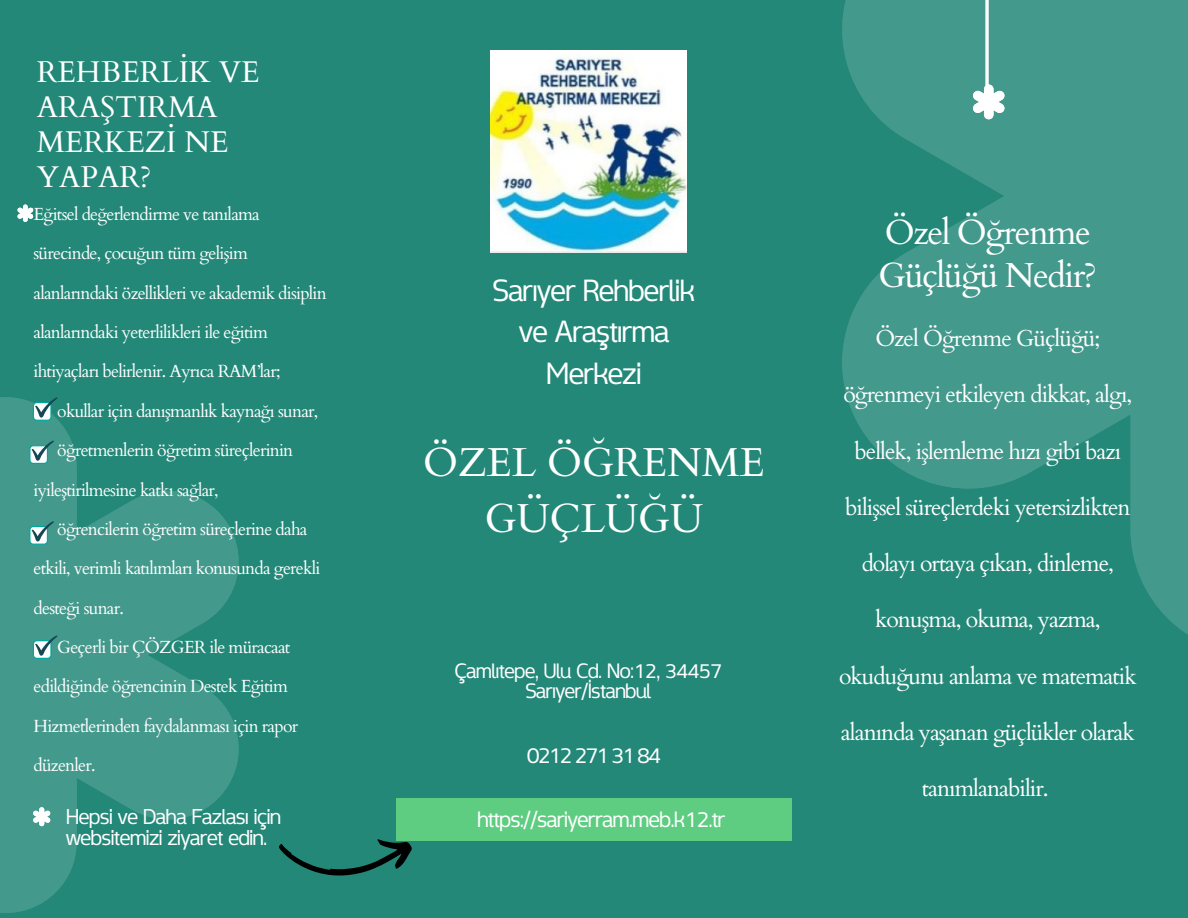
<style>
.page{position:relative;width:1188px;height:918px;background:#238878}
.page>*{position:absolute;margin:0;border:0;box-sizing:border-box;transform-origin:0 0}
.t1{font:40.5px/56.2px "Cardo";color:#fff;text-align:center}
.t2{font:34.8px/42.8px "Cardo";letter-spacing:-.045em;color:#fff}
.t3{font:30px/34.8px "Cardo";color:#fff}
.t4{font:29.85px/41.7px "Mosse Thai";letter-spacing:-.045em;color:#fff;text-align:center}
.t5{font:23.1px "Cardo";letter-spacing:-.045em;color:#fff}
.t6{font:21.6px "Mosse Thai";letter-spacing:-.045em;color:#fff}
.t7{font:21.6px "Mosse Thai";letter-spacing:-.1em;color:#fff}
.t8{font:21px "Mosse Thai";letter-spacing:-.045em;color:#fff}
.t9{font:20.4px/20.4px "Mosse Thai";letter-spacing:-.045em;color:#fff;text-align:center}
.t10{font:17.55px "Cardo";letter-spacing:-.045em;color:#fff}
</style>
<div class="page">
<svg style="left:842px;top:259px;width:289px;height:247px;fill:#43998c"></svg>
<svg style="left:842px;top:0;width:289px;height:259px;fill:#43998c"></svg>
<div style="left:1131px;top:0;width:57px;height:635px;background:#43998c"></div>
<svg style="left:0;top:397px;width:239px;height:238px;fill:#43998c"></svg>
<div style="left:396px;top:799px;width:396px;height:42px;background:#5ecd81"></div>
<svg style="left:972px;top:85px;width:33px;height:34px"></svg>
<svg style="left:17px;top:205px;width:17px;height:16px"></svg>
<svg style="left:985px;top:0;width:4px;height:100px"></svg>
<img style="left:491px;top:51px;width:195px;height:201px">
<svg style="left:279px;top:839px;width:133px;height:37px"></svg>
<svg style="left:33px;top:397px;width:25px;height:24px"></svg>
<svg style="left:29px;top:440px;width:25px;height:24px"></svg>
<svg style="left:29px;top:521px;width:25px;height:24px"></svg>
<svg style="left:0;top:635px;width:239px;height:278px"></svg>
<p class="t3" style="left:37px;top:56px;width:225px">REHBERLİK VE<br>ARAŞTIRMA<br>MERKEZİ NE<br>YAPAR?</p>
<p class="t10" style="left:34px;top:203px;width:228px">Eğitsel değerlendirme ve tanılama</p>
<p class="t10" style="left:34px;top:242px;width:216px">sürecinde, çocuğun tüm gelişim</p>
<p class="t10" style="left:34px;top:281px;width:295px">alanlarındaki özellikleri ve akademik disiplin</p>
<p class="t10" style="left:34px;top:321px;width:236px">alanlarındaki yeterlilikleri ile eğitim</p>
<p class="t10" style="left:34px;top:360px;width:248px">ihtiyaçları belirlenir. Ayrıca RAM’lar;</p>
<p class="t10" style="left:57px;top:399px;width:262px">okullar için danışmanlık kaynağı sunar,</p>
<p class="t10" style="left:57px;top:439px;width:237px">öğretmenlerin öğretim süreçlerinin</p>
<p class="t10" style="left:34px;top:478px;width:187px">iyileştirilmesine katkı sağlar,</p>
<p class="t10" style="left:57px;top:518px;width:252px">öğrencilerin öğretim süreçlerine daha</p>
<p class="t10" style="left:34px;top:557px;width:288px">etkili, verimli katılımları konusunda gerekli</p>
<p class="t10" style="left:34px;top:596px;width:92px">desteği sunar.</p>
<p class="t10" style="left:57px;top:636px;width:235px">Geçerli bir ÇÖZGER ile müracaat</p>
<p class="t10" style="left:34px;top:675px;width:256px">edildiğinde öğrencinin Destek Eğitim</p>
<p class="t10" style="left:34px;top:714px;width:266px">Hizmetlerinden faydalanması için rapor</p>
<p class="t10" style="left:34px;top:754px;width:64px">düzenler.</p>
<p class="t8" style="left:66px;top:797px;width:217px">Hepsi ve Daha Fazlası için</p>
<p class="t8" style="left:66px;top:819px;width:203px">websitemizi ziyaret edin.</p>
<p class="t4" style="left:493px;top:266px;width:204px">Sarıyer Rehberlik ve Araştırma<br>Merkezi</p>
<p class="t1" style="left:423px;top:435px;width:343px">ÖZEL ÖĞRENME<br>GÜÇLÜĞÜ</p>
<p class="t9" style="left:455px;top:658px;width:269px">Çamlıtepe, Ulu Cd. No:12, 34457<br>Sarıyer/İstanbul</p>
<p class="t7" style="left:527px;top:736px;width:136px">0212 271 31 84</p>
<p class="t6" style="left:477px;top:800px;width:250px">https://sariyerram.meb.k12.tr</p>
<p class="t2" style="left:879px;top:212px;width:220px">Özel Öğrenme<br>Güçlüğü Nedir?</p>
<p class="t5" style="left:875px;top:323px;width:227px">Özel Öğrenme Güçlüğü;</p>
<p class="t5" style="left:843px;top:380px;width:290px">öğrenmeyi etkileyen dikkat, algı,</p>
<p class="t5" style="left:855px;top:436px;width:268px">bellek, işlemleme hızı gibi bazı</p>
<p class="t5" style="left:845px;top:492px;width:287px">bilişsel süreçlerdeki yetersizlikten</p>
<p class="t5" style="left:862px;top:548px;width:254px">dolayı ortaya çıkan, dinleme,</p>
<p class="t5" style="left:875px;top:605px;width:227px">konuşma, okuma, yazma,</p>
<p class="t5" style="left:839px;top:661px;width:299px">okuduğunu anlama ve matematik</p>
<p class="t5" style="left:841px;top:717px;width:296px">alanında yaşanan güçlükler olarak</p>
<p class="t5" style="left:922px;top:773px;width:128px">tanımlanabilir.</p>
</div>
